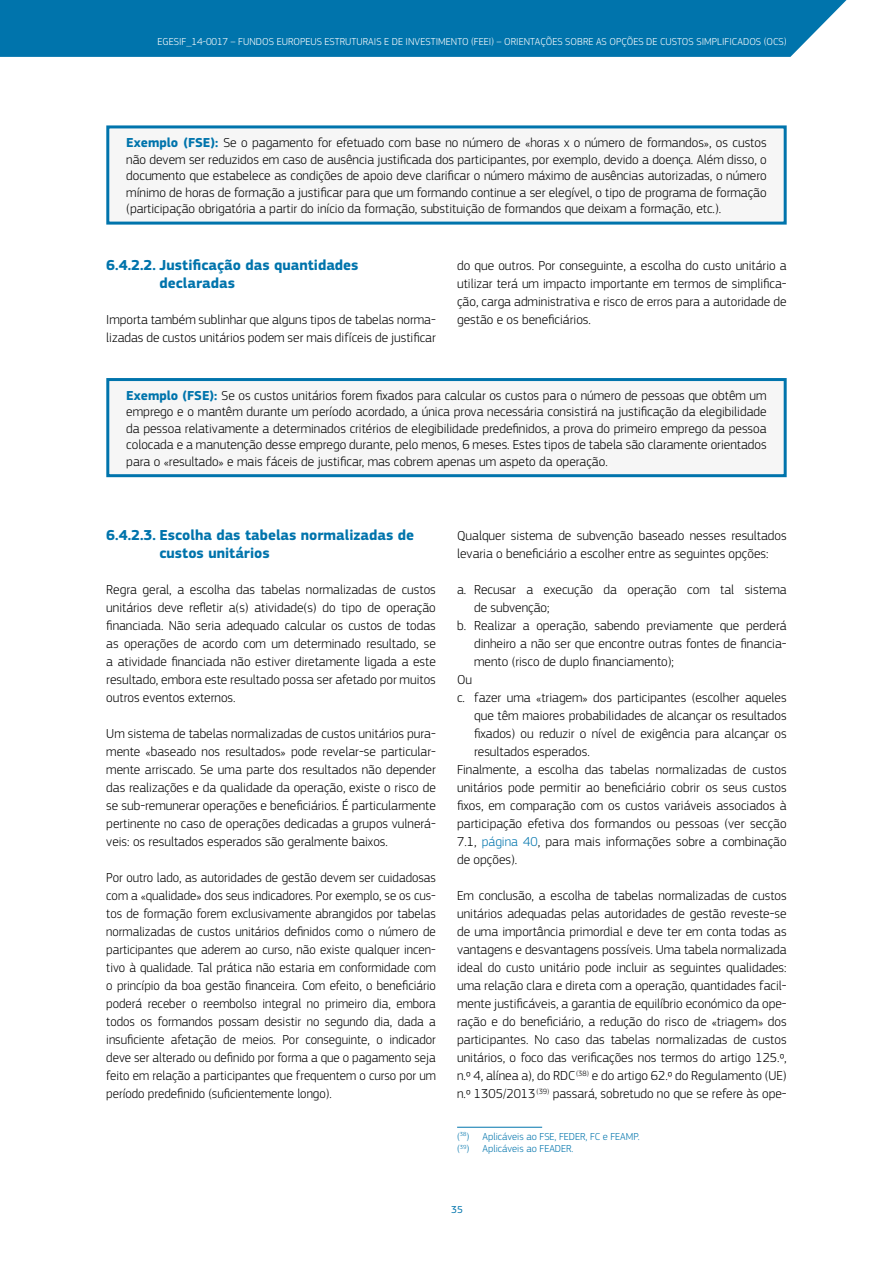
<style>
.page{position:relative;width:893px;height:1263px;background:#fff}
.page>*{position:absolute;margin:0;border:0;box-sizing:border-box;transform-origin:0 0}
.t1{font:700 15px/18px "EC Square Sans Pro";color:#0074ac}
.Body{font:300 13.5px/18px "EC Square Sans Pro";color:#000;text-align:justify}
.Box_Body{font:300 13.5px/16.5px "EC Square Sans Pro";color:#000;text-align:justify}
.t2{font:300 10.5px "EC Square Sans Pro";letter-spacing:.005em;color:#fff}
.t3{font:300 10.5px "EC Square Sans Pro";color:#0074ac}
.t4{font:10.5px "EC Square Sans Pro";color:#0074ac}
.s1{font-weight:700;color:#0074ac}
.s2{color:#0074ac}
</style>
<div class="page">
<div style="left:0;top:0;width:847px;height:57px;background:#0074ac"></div>
<div style="left:108px;top:127px;width:677px;height:96px;background:#f6f6f6"></div>
<div style="left:106px;top:125px;width:681px;height:100px;border:3px solid #0074ac"></div>
<div style="left:108px;top:380px;width:677px;height:96px;background:#f6f6f6"></div>
<div style="left:106px;top:378px;width:681px;height:99px;border:3px solid #0074ac"></div>
<hr style="left:457px;top:1127px;width:85px;height:1px;background:#0074ac">
<p class="t2" style="left:158px;top:35px;width:631px">EGESIF_14-0017 – FUNDOS EUROPEUS ESTRUTURAIS E DE INVESTIMENTO (FEEI) – ORIENTAÇÕES SOBRE AS OPÇÕES DE CUSTOS SIMPLIFICADOS (OCS)</p>
<p class="Box_Body" style="left:126px;top:134px;width:642px"><span class="s1">Exemplo (FSE):</span> Se o pagamento for efetuado com base no número de «horas x o número de formandos», os custos não devem ser reduzidos em caso de ausência justificada dos participantes, por exemplo, devido a doença. Além disso, o documento que estabelece as condições de apoio deve clarificar o número máximo de ausências autorizadas, o número mínimo de horas de formação a justificar para que um formando continue a ser elegível, o tipo de programa de formação (participação obrigatória a partir do início da formação, substituição de formandos que deixam a formação, etc.).</p>
<p class="t1" style="left:159px;top:257px;width:201px;text-indent:-53px">6.4.2.2. Justificação das quantidades declaradas</p>
<p class="Body" style="left:106px;top:310px;width:331px">Importa também sublinhar que alguns tipos de tabelas norma&shy;lizadas de custos unitários podem ser mais difíceis de justificar</p>
<p class="Body" style="left:457px;top:256px;width:331px">do que outros. Por conseguinte, a escolha do custo unitário a utilizar terá um impacto importante em termos de simplifica&shy;ção, carga administrativa e risco de erros para a autoridade de gestão e os beneficiários.</p>
<p class="Box_Body" style="left:126px;top:387px;width:642px"><span class="s1">Exemplo (FSE):</span> Se os custos unitários forem fixados para calcular os custos para o número de pessoas que obtêm um emprego e o mantêm durante um período acordado, a única prova necessária consistirá na justificação da elegibilidade da pessoa relativamente a determinados critérios de elegibilidade predefinidos, a prova do primeiro emprego da pessoa colocada e a manutenção desse emprego durante, pelo menos, 6 meses. Estes tipos de tabela são claramente orientados para o «resultado» e mais fáceis de justificar, mas cobrem apenas um aspeto da operação.</p>
<p class="t1" style="left:159px;top:527px;width:256px;text-indent:-53px">6.4.2.3. Escolha das tabelas normalizadas de custos unitários</p>
<p class="Body" style="left:106px;top:580px;width:331px">Regra geral, a escolha das tabelas normalizadas de custos unitários deve refletir a(s) atividade(s) do tipo de operação financiada. Não seria adequado calcular os custos de todas as operações de acordo com um determinado resultado, se a atividade financiada não estiver diretamente ligada a este resultado, embora este resultado possa ser afetado por muitos outros eventos externos.</p>
<p class="Body" style="left:106px;top:724px;width:331px">Um sistema de tabelas normalizadas de custos unitários pura&shy;mente «baseado nos resultados» pode revelar-se particular&shy;mente arriscado. Se uma parte dos resultados não depender das realizações e da qualidade da operação, existe o risco de se sub-remunerar operações e beneficiários. É particularmente pertinente no caso de operações dedicadas a grupos vulnerá&shy;veis: os resultados esperados são geralmente baixos.</p>
<p class="Body" style="left:106px;top:868px;width:331px">Por outro lado, as autoridades de gestão devem ser cuidadosas com a «qualidade» dos seus indicadores. Por exemplo, se os cus&shy;tos de formação forem exclusivamente abrangidos por tabelas normalizadas de custos unitários definidos como o número de participantes que aderem ao curso, não existe qualquer incen&shy;tivo à qualidade. Tal prática não estaria em conformidade com o princípio da boa gestão financeira. Com efeito, o beneficiário poderá receber o reembolso integral no primeiro dia, embora todos os formandos possam desistir no segundo dia, dada a insuficiente afetação de meios. Por conseguinte, o indicador deve ser alterado ou definido por forma a que o pagamento seja feito em relação a participantes que frequentem o curso por um período predefinido (suficientemente longo).</p>
<p class="Body" style="left:457px;top:526px;width:331px">Qualquer sistema de subvenção baseado nesses resultados levaria o beneficiário a escolher entre as seguintes opções:</p>
<p class="Body" style="left:474px;top:580px;width:314px;text-indent:-17px">a. Recusar a execução da operação com tal sistema de subvenção;</p>
<p class="Body" style="left:474px;top:616px;width:314px;text-indent:-17px">b. Realizar a operação, sabendo previamente que perderá dinheiro a não ser que encontre outras fontes de financia&shy;mento (risco de duplo financiamento);</p>
<p class="Body" style="left:457px;top:670px;width:17px">Ou</p>
<p class="Body" style="left:474px;top:688px;width:314px;text-indent:-17px">c. fazer uma «triagem» dos participantes (escolher aqueles que têm maiores probabilidades de alcançar os resultados fixados) ou reduzir o nível de exigência para alcançar os resultados esperados.</p>
<p class="Body" style="left:457px;top:760px;width:331px">Finalmente, a escolha das tabelas normalizadas de custos unitários pode permitir ao beneficiário cobrir os seus custos fixos, em comparação com os custos variáveis associados à participação efetiva dos formandos ou pessoas (ver secção 7.1, <span class="s2">página 40</span>, para mais informações sobre a combinação de opções).</p>
<p class="Body" style="left:457px;top:886px;width:331px">Em conclusão, a escolha de tabelas normalizadas de custos unitários adequadas pelas autoridades de gestão reveste-se de uma importância primordial e deve ter em conta todas as vantagens e desvantagens possíveis. Uma tabela normalizada ideal do custo unitário pode incluir as seguintes qualidades: uma relação clara e direta com a operação, quantidades facil&shy;mente justificáveis, a garantia de equilíbrio económico da ope&shy;ração e do beneficiário, a redução do risco de «triagem» dos participantes. No caso das tabelas normalizadas de custos unitários, o foco das verificações nos termos do artigo 125.º, n.º 4, alínea a), do RDC<sup>(38)</sup> e do artigo 62.º do Regulamento (UE) n.º 1305/2013<sup>(39)</sup> passará, sobretudo no que se refere às ope-</p>
<p class="t3" style="left:457px;top:1130px;width:184px">(<sup>38</sup>) Aplicáveis ao FSE, FEDER, FC e FEAMP.</p>
<p class="t3" style="left:457px;top:1143px;width:118px">(<sup>39</sup>) Aplicáveis ao FEADER.</p>
<p class="t4" style="left:451px;top:1203px;width:13px">35</p>
</div>
